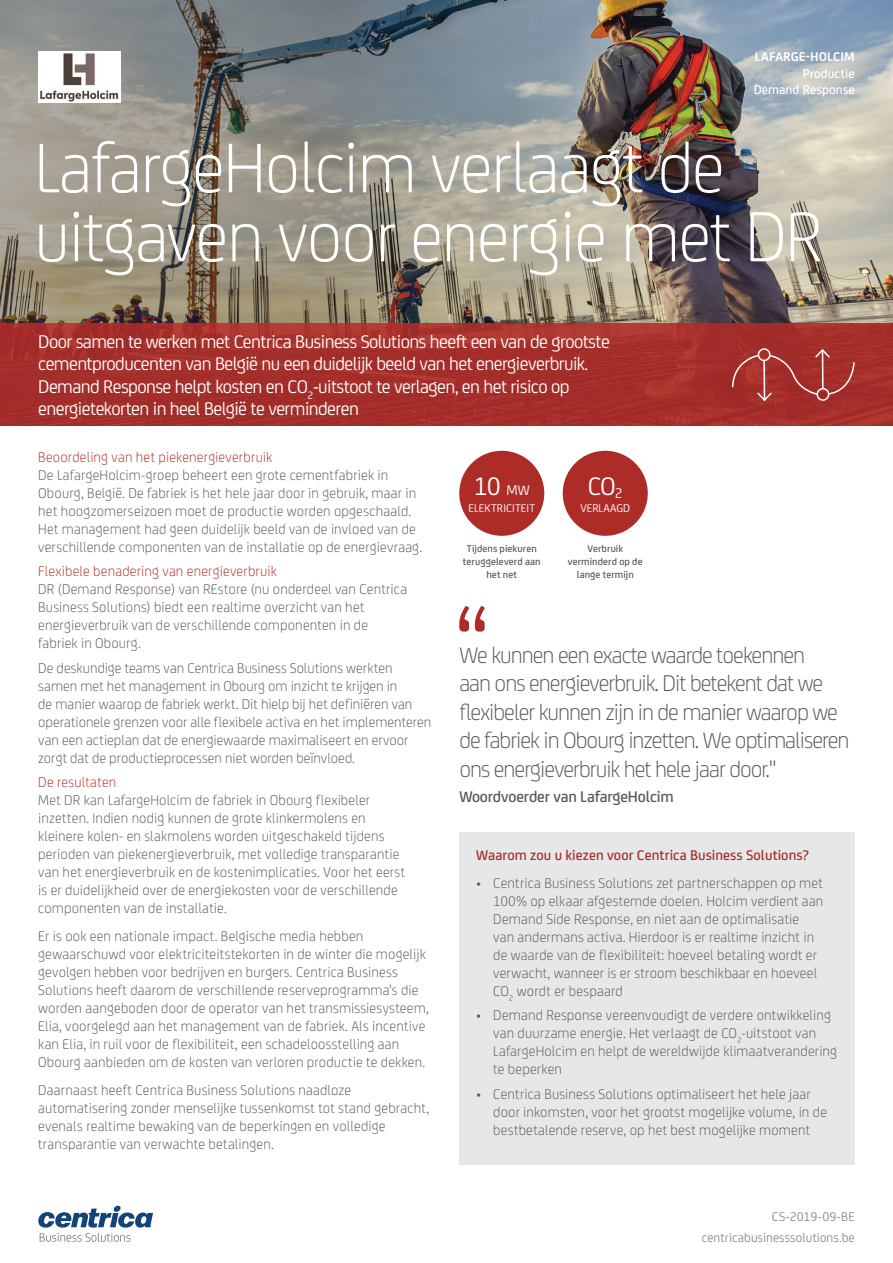
<style>
.page{position:relative;width:893px;height:1263px;background:#fff}
.page>*{position:absolute;margin:0;border:0;box-sizing:border-box;transform-origin:0 0}
.Header_Headline_Whit{font:300 75px/69px "FS Joey Pro";letter-spacing:-.02em;color:#fff}
.Bullets_text{font:27px "FS Joey Pro";color:#fff}
.t1{font:300 24px/28.5px "FS Joey Pro";letter-spacing:-.04em;color:#57585a}
.Header_sub-head{font:19.5px/22.5px "FS Joey Pro";letter-spacing:-.03em;color:#fff}
.Header_sub-head-2{font:500 16.5px "FS Joey Pro";letter-spacing:-.01em;color:#57585a}
.Body_copy{font:300 15px/18px "FS Joey Pro";letter-spacing:.01em;color:#57585a}
.Bullets_text-2{font:300 15px/18px "FS Joey Pro";letter-spacing:.01em;color:#57585a}
.Body_copy_sub-head{font:300 15px "FS Joey Pro";letter-spacing:.01em;color:#ae2c28}
.Body_copy-2{font:500 15px "FS Joey Pro";letter-spacing:.005em;color:#ae2c28}
.Bullets_text-3{font:13.5px/20.2px "FS Joey Pro";letter-spacing:.005em;color:#8a8a8e;text-align:right}
.Bullets_text-4{font:500 13.5px/16.5px "FS Joey Pro";letter-spacing:.005em;color:#fff;text-align:right}
.Bullets_text-5{font:12px "FS Joey Pro";letter-spacing:.005em;color:#fff}
.Bullets_text-6{font:500 10.5px/12.8px "FS Joey Pro";letter-spacing:.01em;color:#57585a;text-align:center}
.s1{font-weight:700}
.s2{color:#ae2c28}
.s3{font-size:15px}
</style>
<div class="page">
<div style="left:459px;top:831px;width:396px;height:333px;background:#e6e7e9"></div>
<svg style="left:459px;top:606px;width:26px;height:26px"></svg>
<div style="left:563px;top:451px;width:85px;height:85px;background:#ae2c28;border-radius:50%"></div>
<div style="left:459px;top:451px;width:85px;height:85px;background:#ae2c28;border-radius:50%"></div>
<img style="left:831px;top:0;width:62px;height:323px">
<svg style="left:38px;top:1206px;width:115px;height:21px"></svg>
<svg style="left:40px;top:1233px;width:90px;height:9px"></svg>
<img style="left:0;top:0;width:831px;height:323px">
<div style="left:38px;top:51px;width:82px;height:51px;background:#fff"></div>
<img style="left:41px;top:54px;width:76px;height:47px">
<div style="left:0;top:323px;width:893px;height:102px;background:linear-gradient(to right,#a52f2b,#a52f2b)"></div>
<svg style="left:731px;top:348px;width:125px;height:54px;background:#aa3d39"></svg>
<p class="Bullets_text-4" style="left:754px;top:48px;width:102px"><span class="s1">LAFARGE-HOLCIM<br></span>Productie<br>Demand Response</p>
<p class="Header_Headline_Whit" style="left:34px;top:128px;width:789px">LafargeHolcim verlaagt de uitgaven voor energie met DR</p>
<p class="Header_sub-head" style="left:38px;top:329px;width:573px">Door samen te werken met Centrica Business Solutions heeft een van de grootste cementproducenten van België nu een duidelijk beeld van het energieverbruik.<br>Demand Response helpt kosten en CO<sub>2</sub>-uitstoot te verlagen, en het risico op energietekorten in heel België te verminderen</p>
<p class="Body_copy_sub-head" style="left:38px;top:446px;width:235px">Beoordeling van het piekenergieverbruik</p>
<p class="Body_copy" style="left:38px;top:465px;width:385px">De LafargeHolcim-groep beheert een grote cementfabriek in Obourg, België. De fabriek is het hele jaar door in gebruik, maar in het hoogzomerseizoen moet de productie worden opgeschaald.<br>Het management had geen duidelijk beeld van de invloed van de verschillende componenten van de installatie op de energievraag.</p>
<p class="Body_copy_sub-head" style="left:38px;top:561px;width:240px">Flexibele benadering van energieverbruik</p>
<p class="Body_copy" style="left:38px;top:579px;width:370px">DR (Demand Response) van REstore (nu onderdeel van Centrica Business Solutions) biedt een realtime overzicht van het energieverbruik van de verschillende componenten in de fabriek in Obourg.</p>
<p class="Body_copy" style="left:38px;top:658px;width:395px">De deskundige teams van Centrica Business Solutions werkten samen met het management in Obourg om inzicht te krijgen in<br>de manier waarop de fabriek werkt. Dit hielp bij het definiëren van operationele grenzen voor alle flexibele activa en het implementeren van een actieplan dat de energiewaarde maximaliseert en ervoor zorgt dat de productieprocessen niet worden beïnvloed.</p>
<p class="Body_copy" style="left:38px;top:772px;width:368px"><span class="s2">De resultaten<br></span>Met DR kan LafargeHolcim de fabriek in Obourg flexibeler inzetten. Indien nodig kunnen de grote klinkermolens en kleinere kolen- en slakmolens worden uitgeschakeld tijdens perioden van piekenergieverbruik, met volledige transparantie van het energieverbruik en de kostenimplicaties. Voor het eerst is er duidelijkheid over de energiekosten voor de verschillende componenten van de installatie.</p>
<p class="Body_copy" style="left:38px;top:926px;width:392px">Er is ook een nationale impact. Belgische media hebben gewaarschuwd voor elektriciteitstekorten in de winter die mogelijk gevolgen hebben voor bedrijven en burgers. Centrica Business Solutions heeft daarom de verschillende reserveprogramma's die worden aangeboden door de operator van het transmissiesysteem, Elia, voorgelegd aan het management van de fabriek. Als incentive kan Elia, in ruil voor de flexibiliteit, een schadeloosstelling aan Obourg aanbieden om de kosten van verloren productie te dekken.</p>
<p class="Body_copy" style="left:38px;top:1080px;width:392px">Daarnaast heeft Centrica Business Solutions naadloze automatisering zonder menselijke tussenkomst tot stand gebracht, evenals realtime bewaking van de beperkingen en volledige transparantie van verwachte betalingen.</p>
<p class="Bullets_text" style="left:474px;top:467px;width:57px">10 <span class="s3">MW</span></p>
<p class="Bullets_text-5" style="left:468px;top:499px;width:68px">ELEKTRICITEIT</p>
<p class="Bullets_text-6" style="left:463px;top:542px;width:79px">Tijdens piekuren teruggeleverd aan het net</p>
<p class="Bullets_text" style="left:588px;top:467px;width:36px">CO<sub>2</sub></p>
<p class="Bullets_text-5" style="left:580px;top:499px;width:51px">VERLAAGD</p>
<p class="Bullets_text-6" style="left:568px;top:542px;width:76px">Verbruik verminderd op de lange termijn</p>
<p class="t1" style="left:459px;top:639px;width:392px">We kunnen een exacte waarde toekennen<br>aan ons energieverbruik. Dit betekent dat we flexibeler kunnen zijn in de manier waarop we de fabriek in Obourg inzetten. We optimaliseren ons energieverbruik het hele jaar door."</p>
<p class="Header_sub-head-2" style="left:459px;top:785px;width:216px">Woordvoerder van LafargeHolcim</p>
<p class="Body_copy-2" style="left:476px;top:844px;width:334px">Waarom zou u kiezen voor Centrica Business Solutions?</p>
<p class="Bullets_text-2" style="left:493px;top:873px;width:332px;text-indent:-17px">• Centrica Business Solutions zet partnerschappen op met 100% op elkaar afgestemde doelen. Holcim verdient aan Demand Side Response, en niet aan de optimalisatie van andermans activa. Hierdoor is er realtime inzicht in de waarde van de flexibiliteit: hoeveel betaling wordt er verwacht, wanneer is er stroom beschikbaar en hoeveel CO<sub>2</sub> wordt er bespaard</p>
<p class="Bullets_text-2" style="left:493px;top:1005px;width:345px;text-indent:-17px">• Demand Response vereenvoudigt de verdere ontwikkeling van duurzame energie. Het verlaagt de CO<sub>2</sub>-uitstoot van LafargeHolcim en helpt de wereldwijde klimaatverandering te beperken</p>
<p class="Bullets_text-2" style="left:493px;top:1084px;width:335px;text-indent:-17px">• Centrica Business Solutions optimaliseert het hele jaar door inkomsten, voor het grootst mogelijke volume, in de bestbetalende reserve, op het best mogelijke moment</p>
<p class="Bullets_text-3" style="left:702px;top:1206px;width:154px">CS-2019-09-BE centricabusinesssolutions.be</p>
</div>
